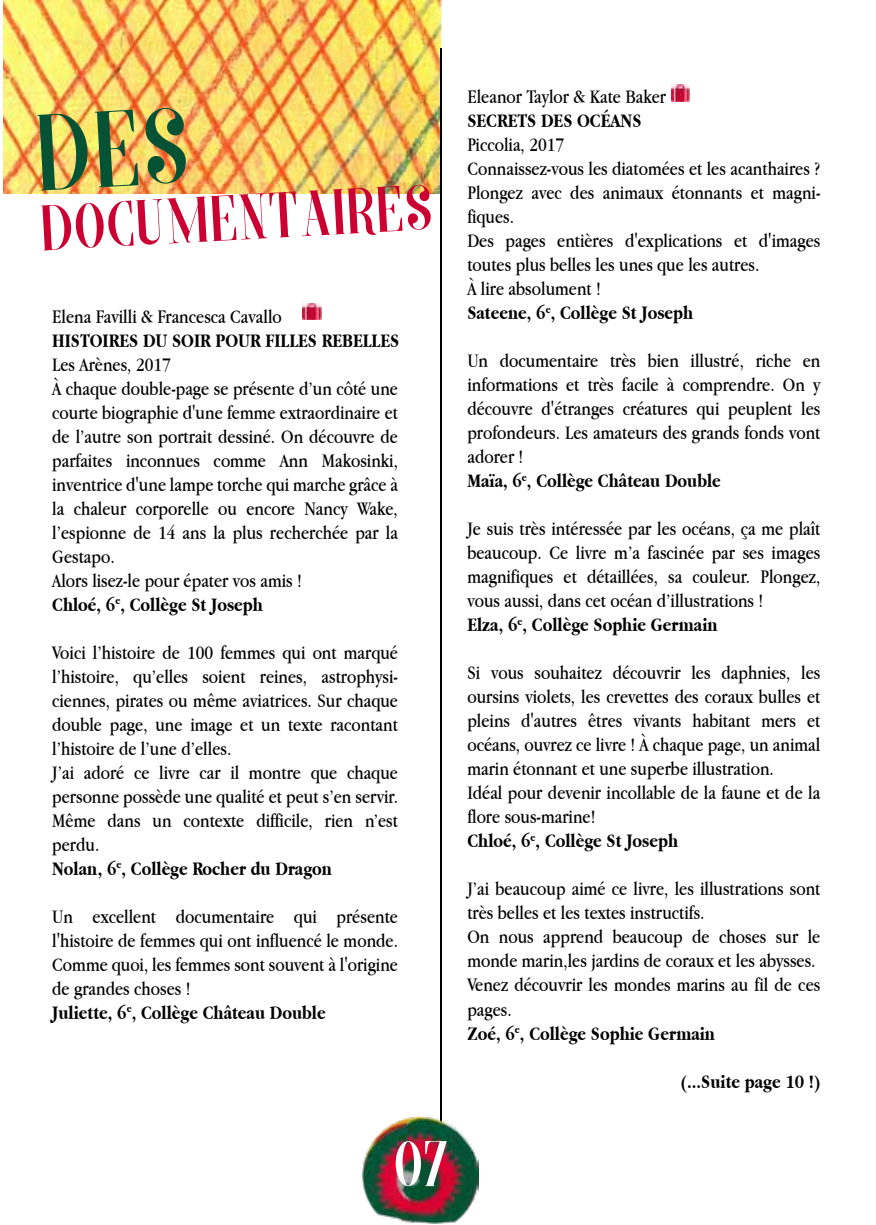
<style>
.page{position:relative;width:876px;height:1225px;background:#fff}
.page>*{position:absolute;margin:0;border:0;box-sizing:border-box;transform-origin:0 0}
.t1{font:60px "MORVA";color:#cb0231}
.t2{font:60px "MORVA";color:#fff}
.t3{font:20px/24px "Apple Garamond";color:#000}
.t4{font:700 20px "Apple Garamond";color:#000}
.s1{font-weight:700}
</style>
<div class="page">
<img style="left:3px;top:0;width:440px;height:193px">
<img style="left:441px;top:48px;width:1px;height:1068px">
<img style="left:303px;top:303px;width:19px;height:17px">
<img style="left:671px;top:85px;width:19px;height:16px">
<img style="left:362px;top:1116px;width:117px;height:107px">
<svg style="left:37px;top:107px;width:151px;height:83px;background:#f4bf60"></svg>
<p class="t1" style="left:40px;top:205px;width:392px;rotate:-3deg">documentaires</p>
<p class="t3" style="left:52px;top:304px;width:348px">Elena Favilli &amp; Francesca Cavallo<br><span class="s1">HISTOIRES DU SOIR POUR FILLES REBELLES </span>Les Arènes, 2017<br>À chaque double-page se présente d’un côté une courte biographie d'une femme extraordinaire et de l’autre son portrait dessiné. On découvre de parfaites inconnues comme Ann Makosinki, inventrice d'une lampe torche qui marche grâce à la chaleur corporelle ou encore Nancy Wake, l’espionne de 14 ans la plus recherchée par la Gestapo.<br>Alors lisez-le pour épater vos amis !<br><span class="s1">Chloé, 6</span><sup>e</sup><span class="s1">, Collège St Joseph</span></p>
<p class="t3" style="left:52px;top:640px;width:347px">Voici l’histoire de 100 femmes qui ont marqué l’histoire, qu’elles soient reines, astrophysi&shy;ciennes, pirates ou même aviatrices. Sur chaque double page, une image et un texte racontant l’histoire de l’une d’elles.<br>J’ai adoré ce livre car il montre que chaque personne possède une qualité et peut s’en servir.<br>Même dans un contexte difficile, rien n’est perdu.<br><span class="s1">Nolan, 6</span><sup>e</sup><span class="s1">, Collège Rocher du Dragon</span></p>
<p class="t3" style="left:52px;top:904px;width:347px">Un excellent documentaire qui présente l'histoire de femmes qui ont influencé le monde.<br>Comme quoi, les femmes sont souvent à l'origine de grandes choses !<br><span class="s1">Juliette, 6</span><sup>e</sup><span class="s1">, Collège Château Double</span></p>
<p class="t3" style="left:467px;top:84px;width:355px">Eleanor Taylor &amp; Kate Baker *<br><span class="s1">SECRETS DES OCÉANS<br></span>Piccolia, 2017<br>Connaissez-vous les diatomées et les acanthaires ?<br>Plongez avec des animaux étonnants et magni&shy;fiques.<br>Des pages entières d'explications et d'images toutes plus belles les unes que les autres.<br>À lire absolument !<br><span class="s1">Sateene, 6</span><sup>e</sup><span class="s1">, Collège St Joseph</span></p>
<p class="t3" style="left:467px;top:348px;width:355px">Un documentaire très bien illustré, riche en informations et très facile à comprendre. On y découvre d'étranges créatures qui peuplent les profondeurs. Les amateurs des grands fonds vont adorer !<br><span class="s1">Maïa, 6</span><sup>e</sup><span class="s1">, Collège Château Double</span></p>
<p class="t3" style="left:467px;top:516px;width:355px">Je suis très intéressée par les océans, ça me plaît beaucoup. Ce livre m’a fascinée par ses images magnifiques et détaillées, sa couleur. Plongez, vous aussi, dans cet océan d’illustrations !<br><span class="s1">Elza, 6</span><sup>e</sup><span class="s1">, Collège Sophie Germain</span></p>
<p class="t3" style="left:467px;top:660px;width:355px">Si vous souhaitez découvrir les daphnies, les oursins violets, les crevettes des coraux bulles et pleins d'autres êtres vivants habitant mers et océans, ouvrez ce livre ! À chaque page, un animal marin étonnant et une superbe illustration.<br>Idéal pour devenir incollable de la faune et de la flore sous-marine!<br><span class="s1">Chloé, 6</span><sup>e</sup><span class="s1">, Collège St Joseph</span></p>
<p class="t3" style="left:467px;top:876px;width:355px">J’ai beaucoup aimé ce livre, les illustrations sont très belles et les textes instructifs.<br>On nous apprend beaucoup de choses sur le monde marin,les jardins de coraux et les abysses.<br>Venez découvrir les mondes marins au fil de ces pages.<br><span class="s1">Zoé, 6</span><sup>e</sup><span class="s1">, Collège Sophie Germain</span></p>
<p class="t4" style="left:681px;top:1069px;width:141px">(...Suite page 10 !)</p>
<p class="t2" style="left:395px;top:1140px;width:54px">07</p>
</div>
